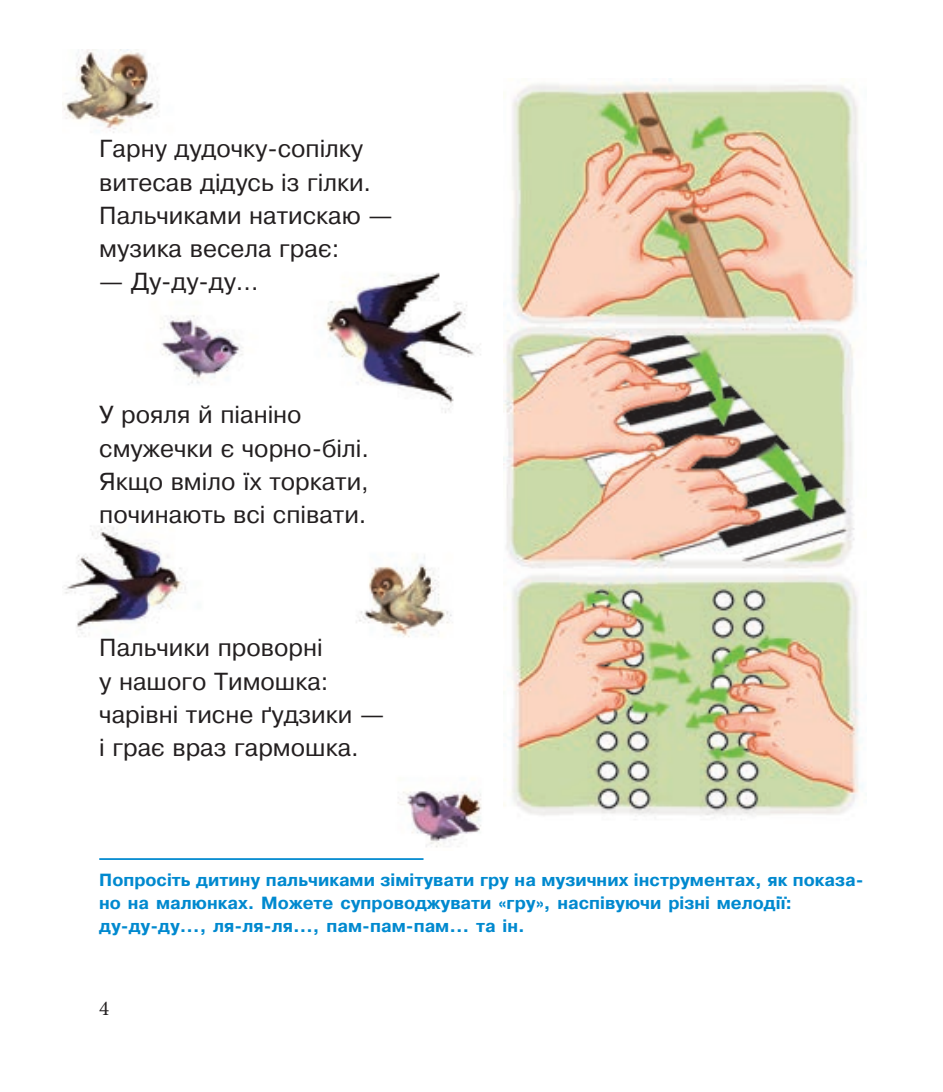
<style>
.page{position:relative;width:943px;height:1092px;background:#fff}
.page>*{position:absolute;margin:0;border:0;box-sizing:border-box;transform-origin:0 0}
.основа{font:24.5px "Pragmatica CTT";color:#231f20}
.t1{font:21px "Minion Pro";color:#231f20}
.додатковий_текст{font:700 17.5px/22.8px "Pragmatica CTT";color:#0089cf}
</style>
<div class="page">
<img style="left:62px;top:49px;width:420px;height:799px">
<img style="left:503px;top:79px;width:363px;height:741px">
<hr style="left:99px;top:858px;width:324px;height:1px;background:#0089cf">
<p class="основа" style="left:99px;top:135px;width:265px">Гарну дудочку-сопілку</p>
<p class="основа" style="left:99px;top:168px;width:273px">витесав дідусь із гілки.</p>
<p class="основа" style="left:99px;top:202px;width:295px">Пальчиками натискаю —</p>
<p class="основа" style="left:99px;top:235px;width:241px">музика весела грає:</p>
<p class="основа" style="left:99px;top:268px;width:161px">— Ду-ду-ду…</p>
<p class="основа" style="left:99px;top:401px;width:204px">У рояля й піаніно</p>
<p class="основа" style="left:99px;top:434px;width:271px">смужечки є чорно-білі.</p>
<p class="основа" style="left:99px;top:468px;width:271px">Якщо вміло їх торкати,</p>
<p class="основа" style="left:99px;top:501px;width:269px">починають всі співати.</p>
<p class="основа" style="left:99px;top:634px;width:225px">Пальчики проворні</p>
<p class="основа" style="left:99px;top:667px;width:231px">у нашого Тимошка:</p>
<p class="основа" style="left:99px;top:700px;width:286px">чарівні тисне ґудзики —</p>
<p class="основа" style="left:99px;top:734px;width:261px">і грає враз гармошка.</p>
<p class="додатковий_текст" style="left:99px;top:868px;width:765px">Попросіть дитину пальчиками зімітувати гру на музичних інструментах, як показа&shy;но на малюнках. Можете супроводжувати «гру», наспівуючи різні мелодії:</p>
<p class="додатковий_текст" style="left:99px;top:914px;width:427px">ду-ду-ду…, ля-ля-ля…, пам-пам-пам… та ін.</p>
<p class="t1" style="left:99px;top:994px;width:12px">4</p>
</div>
